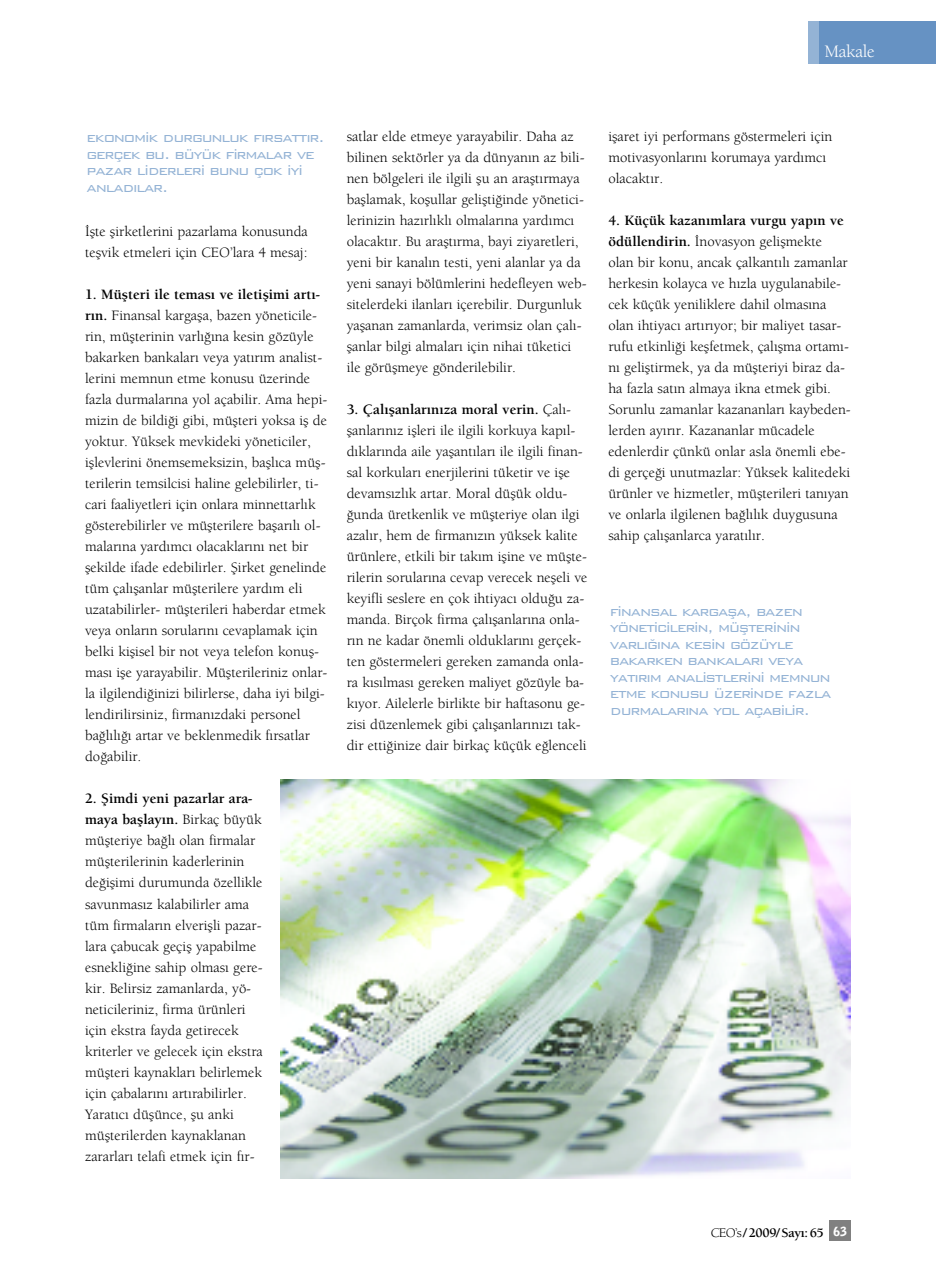
<style>
.page{position:relative;width:936px;height:1276px;background:#fff}
.page>*{position:absolute;margin:0;border:0;box-sizing:border-box;transform-origin:0 0}
.t1{font:18px "Berkeley T Book";letter-spacing:-.015em;color:#fff}
.t2{font:16.5px/16.5px "Bank Gothic Light Ti";letter-spacing:-.075em;color:#94b3d5}
.t3{font:14.7px/21px "Berkeley T Book";color:#000}
.t4{font:14.7px/21px "Berkeley T Bold";color:#000}
.t5{font:13.5px "Berkeley T Bold";letter-spacing:-.025em;color:#000}
.t6{font:12.6px "Bell Gothic BT Black Ti";color:#fff}
.s1{font-family:"Berkeley T Bold"}
.s2{font-family:"Berkeley T Book"}
</style>
<div class="page">
<div style="left:808px;top:21px;width:127px;height:43px;background:#6692c3"></div>
<div style="left:808px;top:21px;width:10px;height:43px;background:#94b3d5"></div>
<div style="left:829px;top:1220px;width:21px;height:21px;background:#808080"></div>
<img style="left:280px;top:779px;width:570px;height:399px">
<p class="t1" style="left:824px;top:37px;width:52px">Makale</p>
<p class="t2" style="left:87px;top:129px;width:239px">ekonomik durgunluk f›rsatt›r. gerçek bu. büyük firmalar ve pazar liderleri bunu çok iyi anlad›lar.</p>
<p class="t3" style="left:85px;top:220px;width:224px">‹flte flirketlerini pazarlama konusunda teflvik etmeleri için CEO’lara 4 mesaj:</p>
<p class="t4" style="left:85px;top:283px;width:236px">1. Müflteri ile temas› ve iletiflimi art›-</p>
<p class="t3" style="left:85px;top:304px;width:244px"><span class="s1">r›n.</span> Finansal kargafla, bazen yöneticile&shy;rin, müflterinin varl›¤›na kesin gözüyle bakarken bankalar› veya yat›r›m analist&shy;lerini memnun etme konusu üzerinde fazla durmalar›na yol açabilir. Ama hepi&shy;mizin de bildi¤i gibi, müflteri yoksa ifl de yoktur. Yüksek mevkideki yöneticiler, ifllevlerini önemsemeksizin, bafll›ca müfl&shy;terilerin temsilcisi haline gelebilirler, ti&shy;cari faaliyetleri için onlara minnettarl›k gösterebilirler ve müflterilere baflar›l› ol&shy;malar›na yard›mc› olacaklar›n› net bir flekilde ifade edebilirler. fiirket genelinde tüm çal›flanlar müflterilere yard›m eli uzatabilirler- müflterileri haberdar etmek veya onlar›n sorular›n› cevaplamak için belki kiflisel bir not veya telefon konufl&shy;mas› ifle yarayabilir. Müflterileriniz onlar&shy;la ilgilendi¤inizi bilirlerse, daha iyi bilgi&shy;lendirilirsiniz, firman›zdaki personel ba¤l›l›¤› artar ve beklenmedik f›rsatlar do¤abilir.</p>
<p class="t4" style="left:85px;top:787px;width:178px">2. fiimdi yeni pazarlar ara&shy;maya bafllay›n. <span class="s2">Birkaç büyük</span></p>
<p class="t3" style="left:85px;top:829px;width:179px">müflteriye ba¤l› olan firmalar müflterilerinin kaderlerinin de¤iflimi durumunda özellikle savunmas›z kalabilirler ama tüm firmalar›n elveriflli pazar&shy;lara çabucak geçifl yapabilme esnekli¤ine sahip olmas› gere&shy;kir. Belirsiz zamanlarda, yö&shy;neticileriniz, firma ürünleri için ekstra fayda getirecek kriterler ve gelecek için ekstra müflteri kaynaklar› belirlemek için çabalar›n› art›rabilirler.<br>Yarat›c› düflünce, flu anki müflterilerden kaynaklanan zararlar› telafi etmek için f›r-</p>
<p class="t3" style="left:347px;top:125px;width:241px">satlar elde etmeye yarayabilir. Daha az bilinen sektörler ya da dünyan›n az bili&shy;nen bölgeleri ile ilgili flu an araflt›rmaya bafllamak, koflullar geliflti¤inde yönetici&shy;lerinizin haz›rl›kl› olmalar›na yard›mc› olacakt›r. Bu araflt›rma, bayi ziyaretleri, yeni bir kanal›n testi, yeni alanlar ya da yeni sanayi bölümlerini hedefleyen web&shy;sitelerdeki ilanlar› içerebilir. Durgunluk yaflanan zamanlarda, verimsiz olan çal›- flanlar bilgi almalar› için nihai tüketici ile görüflmeye gönderilebilir.</p>
<p class="t4" style="left:347px;top:398px;width:226px">3. Çal›flanlar›n›za moral verin. <span class="s2">Çal›-</span></p>
<p class="t3" style="left:347px;top:419px;width:242px">flanlar›n›z iflleri ile ilgili korkuya kap›l&shy;d›klar›nda aile yaflant›lar› ile ilgili finan&shy;sal korkular› enerjilerini tüketir ve ifle devams›zl›k artar. Moral düflük oldu-¤unda üretkenlik ve müflteriye olan ilgi azal›r, hem de firman›z›n yüksek kalite ürünlere, etkili bir tak›m ifline ve müflte&shy;rilerin sorular›na cevap verecek nefleli ve keyifli seslere en çok ihtiyac› oldu¤u za&shy;manda. Birçok firma çal›flanlar›na onla&shy;r›n ne kadar önemli olduklar›n› gerçek&shy;ten göstermeleri gereken zamanda onla&shy;ra k›s›lmas› gereken maliyet gözüyle ba&shy;k›yor. Ailelerle birlikte bir haftasonu ge&shy;zisi düzenlemek gibi çal›flanlar›n›z› tak&shy;dir etti¤inize dair birkaç küçük e¤lenceli</p>
<p class="t3" style="left:608px;top:125px;width:225px">iflaret iyi performans göstermeleri için motivasyonlar›n› korumaya yard›mc› olacakt›r.</p>
<p class="t4" style="left:608px;top:209px;width:237px">4. Küçük kazan›mlara vurgu yap›n ve</p>
<p class="t3" style="left:608px;top:230px;width:244px"><span class="s1">ödüllendirin.</span> ‹novasyon geliflmekte olan bir konu, ancak çalkant›l› zamanlar herkesin kolayca ve h›zla uygulanabile&shy;cek küçük yeniliklere dahil olmas›na olan ihtiyac› art›r›yor; bir maliyet tasar&shy;rufu etkinli¤i keflfetmek, çal›flma ortam›- n› gelifltirmek, ya da müflteriyi biraz da&shy;ha fazla sat›n almaya ikna etmek gibi.<br>Sorunlu zamanlar kazananlar› kaybeden&shy;lerden ay›r›r. Kazananlar mücadele edenlerdir çünkü onlar asla önemli ebe&shy;di gerçe¤i unutmazlar: Yüksek kalitedeki ürünler ve hizmetler, müflterileri tan›yan ve onlarla ilgilenen ba¤l›l›k duygusuna sahip çal›flanlarca yarat›l›r.</p>
<p class="t2" style="left:610px;top:603px;width:223px">finansal kargafla, bazen yöneticilerin, müflterinin varl›¤›na kesin gözüyle bakarken bankalar› veya yat›r›m analistlerini memnun etme konusu üzerinde fazla durmalar›na yol açabilir.</p>
<p class="t5" style="left:710px;top:1222px;width:115px"><span class="s2">CEO’s</span>/2009/Say›:65</p>
<p class="t6" style="left:833px;top:1223px;width:16px">63</p>
</div>
